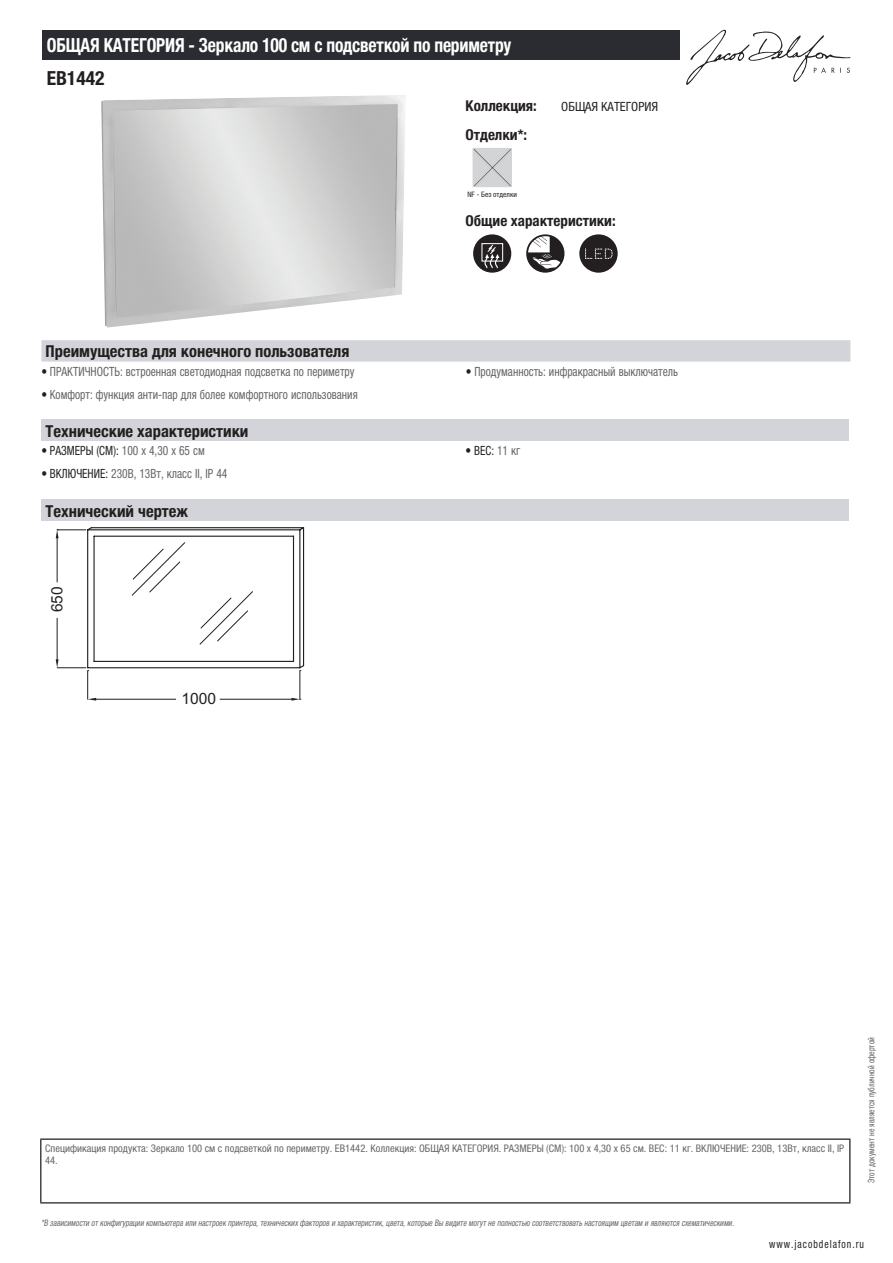
<style>
.page{position:relative;width:893px;height:1263px;background:#fff}
.page>*{position:absolute;margin:0;border:0;box-sizing:border-box;transform-origin:0 0}
.t1{font:700 condensed 19.5px "Helvetica Neue LTCYR";letter-spacing:-.01em;color:#fff;scale:.9 1}
.t2{font:700 condensed 19.5px "Helvetica Neue LTCYR";color:#231f20}
.t3{font:700 condensed 16.5px "Helvetica Neue LTCYR";color:#231f20}
.t4{font:15.6px "Arial";color:#231f20}
.t5{font:700 condensed 15px "Helvetica Neue LTCYR";color:#231f20}
.t6{font:condensed 12.75px "Helvetica Neue LTCYR";color:#626568;scale:.9 1}
.t7{font:condensed 12.75px "Helvetica Neue LTCYR";color:#231f20;scale:.9 1}
.t8{font:condensed 12.75px "Helvetica Neue LTCYR";color:#231f20}
.t9{font:condensed 11.25px "Helvetica Neue LTCYR";letter-spacing:.1em;color:#231f20;scale:.87 1}
.t10{font:condensed 10.5px/12px "Helvetica Neue LTCYR";color:#626568}
.t11{font:italic condensed 9px "Helvetica Neue LTCYR";color:#626568;scale:.87 1}
.t12{font:condensed 9px "Helvetica Neue LTCYR";color:#626568;scale:.87 1}
.t13{font:condensed 7.5px "Helvetica Neue LTCYR";color:#231f20}
.s1{color:#231f20}
.s2{color:#626568}
</style>
<div class="page">
<svg style="left:686px;top:30px;width:164px;height:55px"></svg>
<img style="left:101px;top:95px;width:305px;height:232px">
<img style="left:475px;top:150px;width:35px;height:35px">
<div style="left:473px;top:148px;width:39px;height:39px;border:1px solid #d3d4da"></div>
<svg style="left:473px;top:234px;width:38px;height:39px"></svg>
<div style="left:481px;top:243px;width:22px;height:19px;border:1px solid #fff"></div>
<svg style="left:526px;top:234px;width:38px;height:39px"></svg>
<svg style="left:579px;top:234px;width:39px;height:39px"></svg>
<div style="left:41px;top:340px;width:809px;height:22px;background:#d3d4da"></div>
<div style="left:41px;top:420px;width:808px;height:21px;background:#d3d4da"></div>
<div style="left:41px;top:499px;width:808px;height:22px;background:#d3d4da"></div>
<svg style="left:56px;top:527px;width:248px;height:174px"></svg>
<div style="left:43px;top:30px;width:637px;height:30px;background:#2a2c32"></div>
<hr style="left:40px;top:1138px;width:810px;height:2px;background:#040503">
<hr style="left:40px;top:1140px;width:1px;height:62px;background:#040503">
<hr style="left:849px;top:1140px;width:1px;height:62px;background:#040503">
<hr style="left:40px;top:1202px;width:810px;height:1px;background:#040503">
<h1 class="t1" style="left:47px;top:34px;width:518px">ОБЩАЯ КАТЕГОРИЯ - Зеркало 100 см с подсветкой по периметру</h1>
<h1 class="t2" style="left:47px;top:67px;width:59px">EB1442</h1>
<p class="t5" style="left:466px;top:97px;width:73px">Коллекция:</p>
<p class="t8" style="left:561px;top:99px;width:98px">ОБЩАЯ КАТЕГОРИЯ</p>
<p class="t5" style="left:466px;top:126px;width:63px">Отделки*:</p>
<p class="t13" style="left:467px;top:190px;width:51px">NF - Без отделки</p>
<p class="t5" style="left:466px;top:212px;width:152px">Общие характеристики:</p>
<p class="t3" style="left:46px;top:342px;width:305px">Преимущества для конечного пользователя</p>
<p class="t6" style="left:41px;top:364px;width:349px"><span class="s1">•</span> ПРАКТИЧНОСТЬ: встроенная светодиодная подсветка по периметру</p>
<p class="t6" style="left:466px;top:364px;width:237px"><span class="s1">•</span> Продуманность: инфракрасный выключатель</p>
<p class="t6" style="left:41px;top:387px;width:353px"><span class="s1">•</span> Комфорт: функция анти-пар для более комфортного использования</p>
<p class="t3" style="left:46px;top:422px;width:204px">Технические характеристики</p>
<p class="t7" style="left:41px;top:444px;width:183px">• РАЗМЕРЫ (СМ): <span class="s2">100 x 4,30 x 65 см</span></p>
<p class="t7" style="left:466px;top:444px;width:62px">• ВЕС: <span class="s2">11 кг</span></p>
<p class="t6" style="left:41px;top:466px;width:208px"><span class="s1">• ВКЛЮЧЕНИЕ:</span> 230В, 13Вт, класс II, IP 44</p>
<p class="t3" style="left:46px;top:501px;width:144px">Технический чертеж</p>
<p class="t4" style="left:47px;top:612px;width:28px;rotate:-90deg">650</p>
<p class="t4" style="left:181px;top:689px;width:36px">1000</p>
<p class="t10" style="left:45px;top:1142px;width:801px">Спецификация продукта: Зеркало 100 см с подсветкой по периметру. EB1442. Коллекция: ОБЩАЯ КАТЕГОРИЯ. РАЗМЕРЫ (СМ): 100 x 4,30 x 65 см. ВЕС: 11 кг. ВКЛЮЧЕНИЕ: 230В, 13Вт, класс II, IP<br>44.</p>
<p class="t11" style="left:41px;top:1218px;width:800px">*В зависимости отконфигурации компьютера или настроек принтера,техническихфакторов и характеристик,цвета,которые Вы видите могутне полностью соответствоватьнастоящим цветам и являются схематическими.</p>
<p class="t12" style="left:866px;top:1183px;width:169px;rotate:-90deg">Этот документ не является публичной офертой</p>
<p class="t9" style="left:769px;top:1237px;width:110px">www.jacobdelafon.ru</p>
</div>
